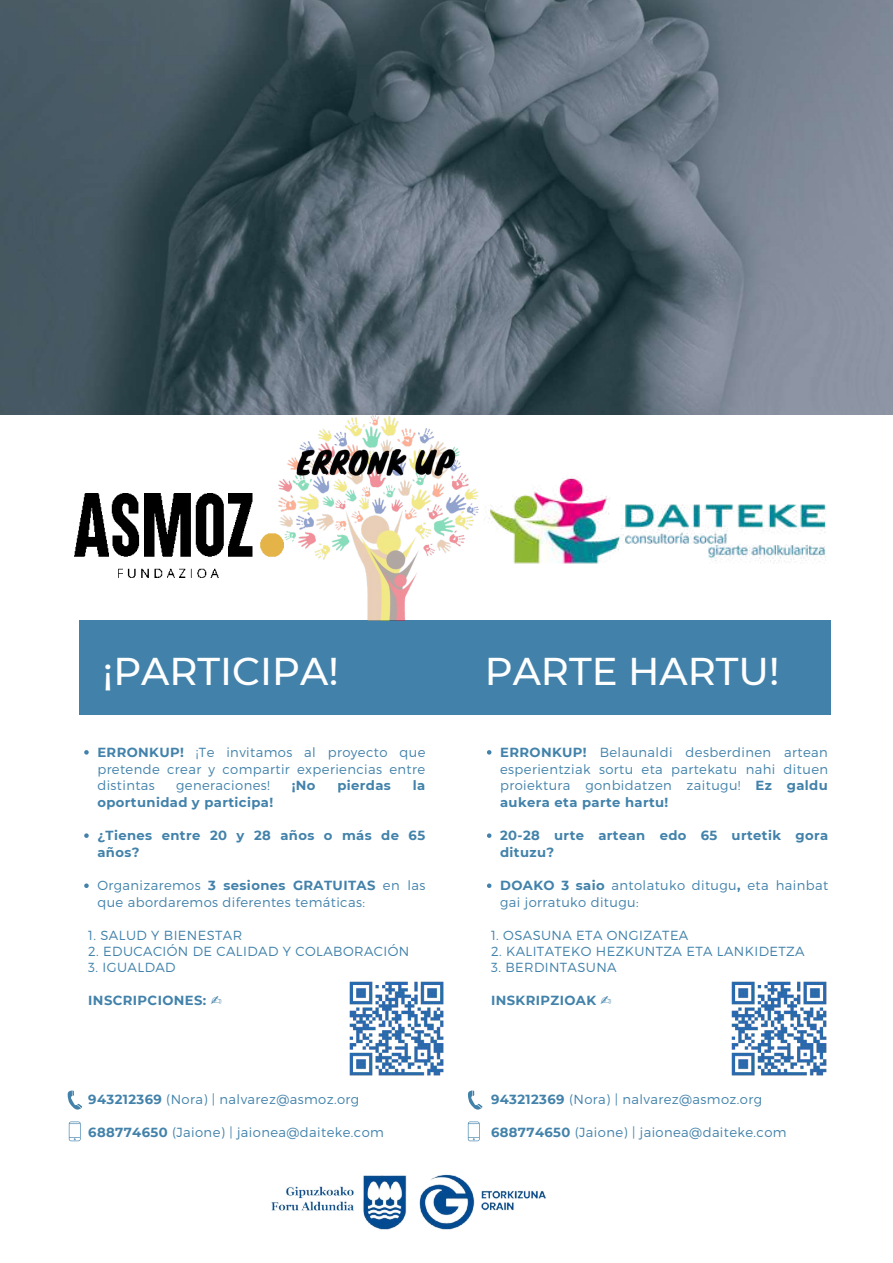
<style>
.page{position:relative;width:893px;height:1263px;background:#fff}
.page>*{position:absolute;margin:0;border:0;box-sizing:border-box;transform-origin:0 0}
.t1{font:500 38.62px "Montserrat";color:#fff}
.t2{font:300 13.12px/16.7px "Montserrat";letter-spacing:.03em;color:#4282aa;text-align:justify}
.t3{font:700 13.12px/16.9px "Montserrat";letter-spacing:.03em;color:#4282aa}
.s1{font-weight:700}
.s2{font-family:"DejaVu Sans";font-weight:400}
</style>
<div class="page">
<img style="left:0;top:0;width:893px;height:415px">
<div style="left:79px;top:620px;width:752px;height:94px;background:#4282aa"></div>
<img style="left:75px;top:494px;width:176px;height:83px">
<img style="left:251px;top:415px;width:228px;height:205px">
<img style="left:482px;top:328px;width:349px;height:236px">
<svg style="left:487px;top:750px;width:4px;height:5px"></svg>
<svg style="left:487px;top:833px;width:4px;height:5px"></svg>
<svg style="left:487px;top:883px;width:4px;height:5px"></svg>
<svg style="left:68px;top:1090px;width:14px;height:20px"></svg>
<svg style="left:468px;top:1090px;width:14px;height:20px"></svg>
<svg style="left:69px;top:1121px;width:12px;height:20px"></svg>
<svg style="left:468px;top:1121px;width:12px;height:20px"></svg>
<img style="left:349px;top:981px;width:95px;height:95px">
<img style="left:731px;top:981px;width:96px;height:95px">
<img style="left:271px;top:1174px;width:275px;height:56px">
<svg style="left:84px;top:750px;width:5px;height:5px"></svg>
<svg style="left:84px;top:833px;width:5px;height:5px"></svg>
<svg style="left:84px;top:883px;width:5px;height:5px"></svg>
<h1 class="t1" style="left:103px;top:647px;width:237px">¡PARTICIPA!</h1>
<h1 class="t1" style="left:485px;top:647px;width:296px">PARTE HARTU!</h1>
<p class="t2" style="left:97px;top:743px;width:329px"><span class="s1">ERRONKUP!</span> ¡Te invitamos al proyecto que pretende crear y compartir experiencias entre distintas</p>
<p class="t2" style="left:176px;top:776px;width:95px">generaciones!</p>
<p class="t3" style="left:292px;top:777px;width:25px">¡No</p>
<p class="t3" style="left:337px;top:777px;width:55px">pierdas</p>
<p class="t3" style="left:413px;top:777px;width:14px">la</p>
<p class="t3" style="left:97px;top:794px;width:177px">oportunidad y participa!</p>
<p class="t3" style="left:97px;top:827px;width:329px">¿Tienes entre 20 y 28 años o más de 65 años?</p>
<p class="t2" style="left:97px;top:876px;width:329px">Organizaremos <span class="s1">3 sesiones GRATUITAS</span> en las que abordaremos diferentes temáticas:</p>
<p class="t2" style="left:88px;top:926px;width:155px">1. SALUD Y BIENESTAR</p>
<p class="t2" style="left:88px;top:942px;width:322px">2. EDUCACIÓN DE CALIDAD Y COLABORACIÓN</p>
<p class="t2" style="left:88px;top:959px;width:89px">3. IGUALDAD</p>
<p class="t3" style="left:88px;top:992px;width:129px">INSCRIPCIONES: <span class="s2">✍️</span></p>
<p class="t2" style="left:88px;top:1090px;width:272px"><span class="s1">943212369</span> (Nora) | nalvarez@asmoz.org</p>
<p class="t2" style="left:88px;top:1123px;width:297px"><span class="s1">688774650</span> (Jaione) | jaionea@daiteke.com</p>
<p class="t2" style="left:500px;top:743px;width:329px"><span class="s1">ERRONKUP!</span> Belaunaldi desberdinen artean esperientziak sortu eta partekatu nahi dituen proiektura gonbidatzen zaitugu! <span class="s1">Ez galdu aukera eta parte hartu!</span></p>
<p class="t3" style="left:500px;top:827px;width:329px">20-28 urte artean edo 65 urtetik gora dituzu?</p>
<p class="t2" style="left:500px;top:876px;width:330px"><span class="s1">DOAKO 3 saio</span> antolatuko ditugu<span class="s1">,</span> eta hainbat gai jorratuko ditugu:</p>
<p class="t2" style="left:491px;top:926px;width:199px">1. OSASUNA ETA ONGIZATEA</p>
<p class="t2" style="left:491px;top:942px;width:315px">2. KALITATEKO HEZKUNTZA ETA LANKIDETZA</p>
<p class="t2" style="left:491px;top:959px;width:127px">3. BERDINTASUNA</p>
<p class="t3" style="left:491px;top:992px;width:116px">INSKRIPZIOAK <span class="s2">✍️</span></p>
<p class="t2" style="left:491px;top:1090px;width:272px"><span class="s1">943212369</span> (Nora) | nalvarez@asmoz.org</p>
<p class="t2" style="left:491px;top:1123px;width:297px"><span class="s1">688774650</span> (Jaione) | jaionea@daiteke.com</p>
</div>
